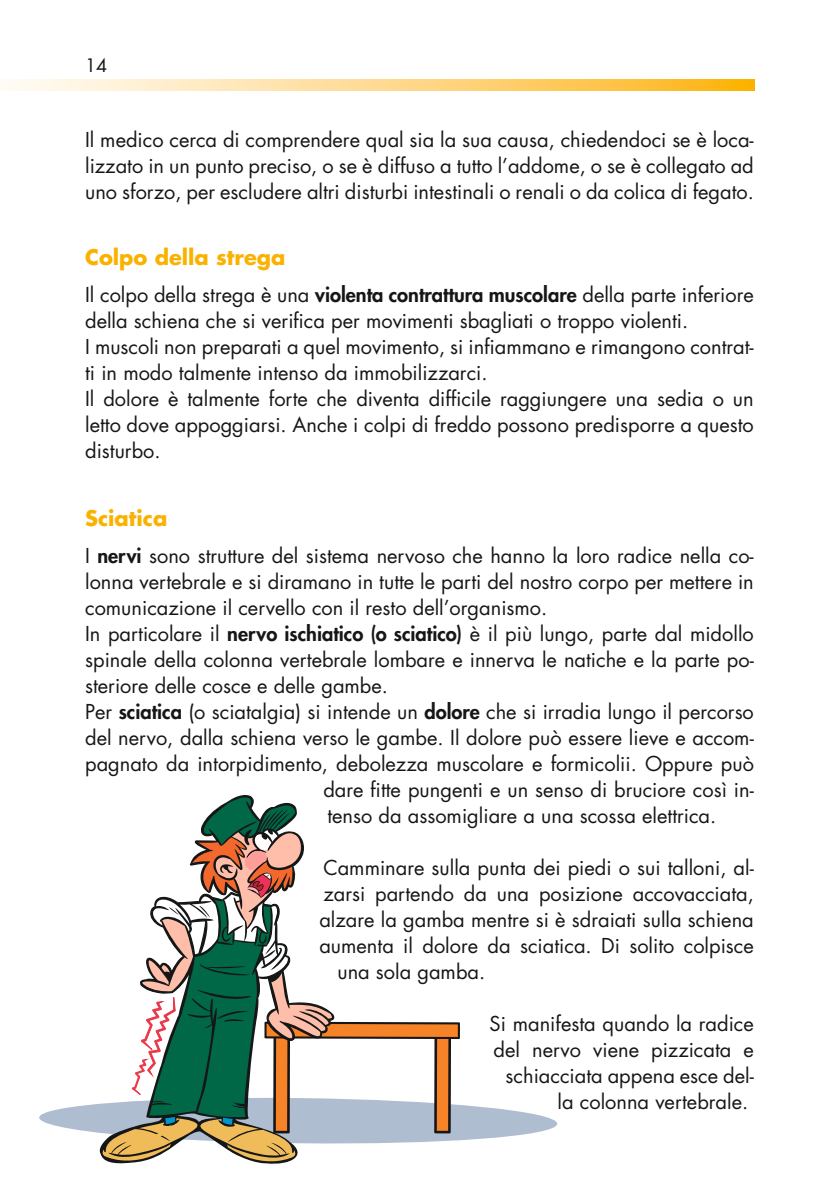
<style>
.page{position:relative;width:840px;height:1191px;background:#fff}
.page>*{position:absolute;margin:0;border:0;box-sizing:border-box;transform-origin:0 0}
.t1{font:700 21px "Futura Std";color:#fab200}
.t2{font:20px/26px "Futura Std";color:#151616;text-align:justify}
.t3{font:18px "Futura Std";color:#151616}
.s1{font-weight:800}
</style>
<div class="page">
<svg style="left:9px;top:79px;width:745px;height:12px;background:#fed98b"></svg>
<svg style="left:39px;top:795px;width:518px;height:368px"></svg>
<p class="t3" style="left:85px;top:56px;width:24px">14</p>
<p class="t2" style="left:85px;top:128px;width:670px">Il medico cerca di comprendere qual sia la sua causa, chiedendoci se è loca&shy;lizzato in un punto preciso, o se è diffuso a tutto l’addome, o se è collegato ad uno sforzo, per escludere altri disturbi intestinali o renali o da colica di fegato.</p>
<p class="t1" style="left:85px;top:247px;width:202px">Colpo della strega</p>
<p class="t2" style="left:85px;top:283px;width:670px;text-align:left">Il colpo della strega è una <span class="s1">violenta contrattura muscolare</span> della parte inferiore della schiena che si verifica per movimenti sbagliati o troppo violenti.<br>I muscoli non preparati a quel movimento, si infiammano e rimangono contrat&shy;ti in modo talmente intenso da immobilizzarci.<br>Il dolore è talmente forte che diventa difficile raggiungere una sedia o un letto dove appoggiarsi. Anche i colpi di freddo possono predisporre a questo disturbo.</p>
<p class="t1" style="left:85px;top:508px;width:84px">Sciatica</p>
<p class="t2" style="left:85px;top:544px;width:669px">I <span class="s1">nervi</span> sono strutture del sistema nervoso che hanno la loro radice nella co-</p>
<p class="t2" style="left:85px;top:570px;width:669px">lonna vertebrale e si diramano in tutte le parti del nostro corpo per mettere in</p>
<p class="t2" style="left:85px;top:596px;width:463px">comunicazione il cervello con il resto dell’organismo.</p>
<p class="t2" style="left:85px;top:622px;width:669px">In particolare il <span class="s1">nervo ischiatico (o sciatico)</span> è il più lungo, parte dal midollo</p>
<p class="t2" style="left:85px;top:648px;width:670px">spinale della colonna vertebrale lombare e innerva le natiche e la parte po-</p>
<p class="t2" style="left:85px;top:674px;width:304px">steriore delle cosce e delle gambe.</p>
<p class="t2" style="left:85px;top:700px;width:670px">Per <span class="s1">sciatica</span> (o sciatalgia) si intende un <span class="s1">dolore</span> che si irradia lungo il percorso</p>
<p class="t2" style="left:85px;top:726px;width:669px">del nervo, dalla schiena verso le gambe. Il dolore può essere lieve e accom-</p>
<p class="t2" style="left:85px;top:752px;width:670px">pagnato da intorpidimento, debolezza muscolare e formicolii. Oppure può</p>
<p class="t2" style="left:323px;top:778px;width:432px">dare fitte pungenti e un senso di bruciore così in-</p>
<p class="t2" style="left:327px;top:804px;width:390px">tenso da assomigliare a una scossa elettrica.</p>
<p class="t2" style="left:323px;top:856px;width:431px">Camminare sulla punta dei piedi o sui talloni, al-</p>
<p class="t2" style="left:323px;top:882px;width:431px">zarsi partendo da una posizione accovacciata,</p>
<p class="t2" style="left:319px;top:908px;width:435px">alzare la gamba mentre si è sdraiati sulla schiena</p>
<p class="t2" style="left:319px;top:934px;width:436px">aumenta il dolore da sciatica. Di solito colpisce</p>
<p class="t2" style="left:337px;top:960px;width:149px">una sola gamba.</p>
<p class="t2" style="left:489px;top:1012px;width:266px;text-align:right">Si manifesta quando la radice del nervo viene pizzicata e schiacciata appena esce del&shy;la colonna vertebrale.</p>
</div>
